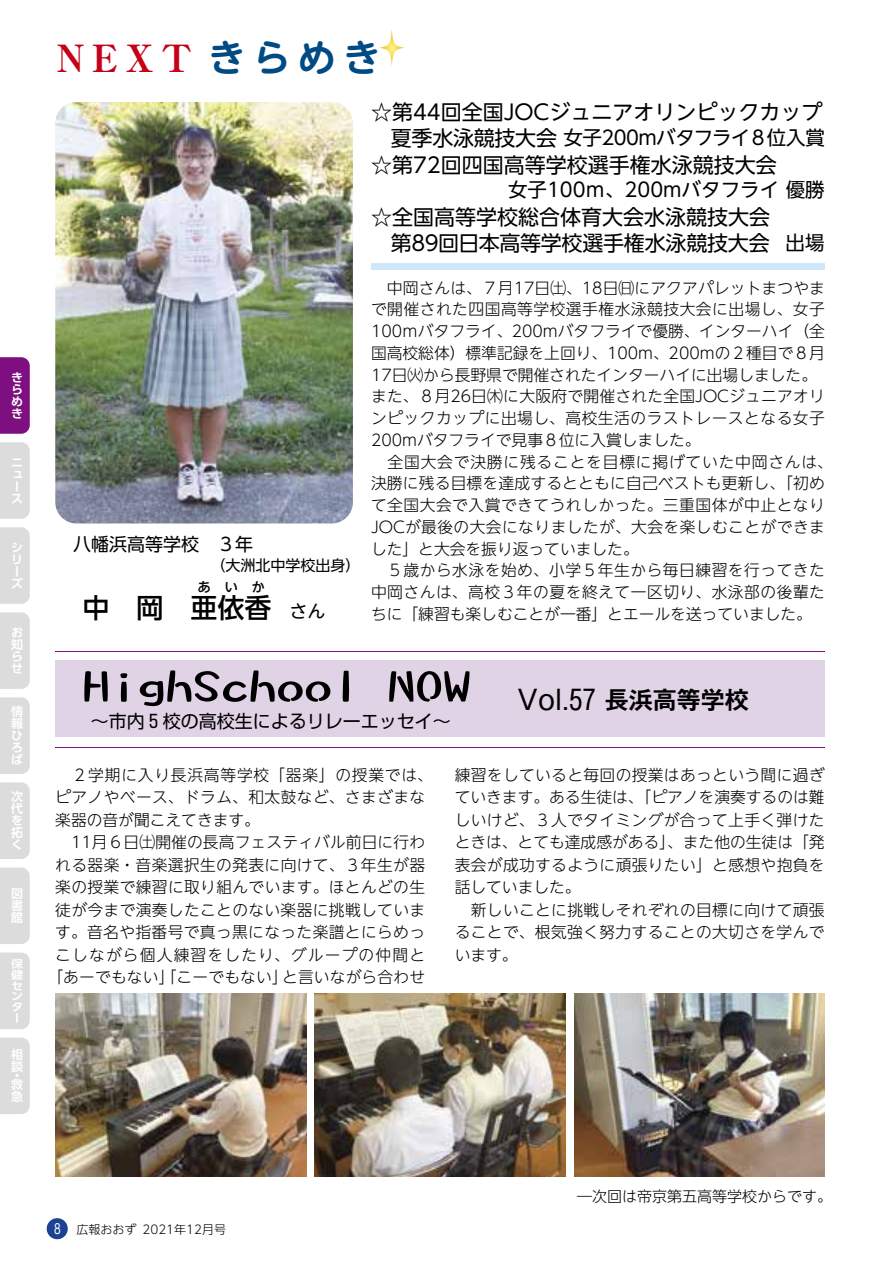
<style>
.page{position:relative;width:893px;height:1263px;background:#fff}
.page>*{position:absolute;margin:0;border:0;box-sizing:border-box;transform-origin:0 0}
.t1{font:700 expanded 37.5px "Ryumin Pr 5";color:#c50018}
.t2{font:27px "Gothic MB101 Pr 5";color:#000}
.t3{font:500 27px "UD Shin Go NT Pr 6 N";color:#000}
.t4{font:21px/25.5px "UD Shin Go NT Pr 6 N";color:#000}
.t5{font:19.5px "UD Shin Go NT Pr 6 N";letter-spacing:-.03em;color:#000}
.t6{font:19.5px "UD Shin Go NT Pr 6 N";letter-spacing:-.005em;color:#000}
.t7{font:18px "Shin Go Pr 5";color:#000}
.t8{font:18px "UD Shin Go NT Pr 6 N";color:#000}
.t9{font:300 15.75px/21.8px "UD Shin Go NT Pr 6 N";letter-spacing:.02em;color:#000}
.t10{font:300 15.75px "UD Shin Go NT Pr 6 N";letter-spacing:.05em;color:#000}
.t11{font:300 15.75px "UD Shin Go NT Pr 6 N";letter-spacing:.075em;color:#000}
.t12{font:300 15.75px "UD Shin Go NT Pr 6 N";color:#000}
.t13{font:300 15px "UD Shin Go NT Pr 6 N";color:#000}
.t14{font:15px "UD Shin Go NT Pr 6 N";color:#000}
.t15{font:500 13.5px "UD Shin Go NT Pr 6 N";color:#000}
.t16{font:700 12px/12px "UD Shin Go Pr 6 N De";color:#fff;text-align:justify}
.t17{font:300 12px "UD Shin Go NT Pr 6 N";color:#000}
.t18{font:700 10.8px/10.8px "UD Shin Go Pr 6 N De";color:#fff;text-align:justify;scale:1.11 1}
.s1{font-family:"UD Shin M Go Pr 6 N De";font-stretch:normal;color:#004b83}
.s2{font-size:21px}
.s3{font-size:19.5px}
.s4{font-family:"Gothic MB101 Pr 5 De";font-weight:700;font-size:24px}
.s5{font-family:"Shin M Go Pro";font-weight:400;font-size:13.5px;color:#fff}
</style>
<div class="page">
<div style="left:371px;top:263px;width:454px;height:6px;background:#d0e7f9"></div>
<svg style="left:379px;top:30px;width:25px;height:36px"></svg>
<img style="left:55px;top:102px;width:298px;height:421px">
<div style="left:55px;top:660px;width:770px;height:77px;background:#e1d3e6"></div>
<hr style="left:55px;top:747px;width:770px;height:1px;background:#7d0f80">
<hr style="left:55px;top:651px;width:770px;height:1px;background:#7d0f80">
<svg style="left:84px;top:670px;width:385px;height:36px"></svg>
<img style="left:55px;top:993px;width:251px;height:184px">
<img style="left:315px;top:993px;width:251px;height:184px">
<img style="left:574px;top:993px;width:251px;height:184px">
<div style="left:47px;top:1218px;width:21px;height:21px;background:#1d4294;border-radius:50%"></div>
<div style="left:0;top:1037px;width:30px;height:77px;background:#dcdcdc"></div>
<div style="left:0;top:952px;width:30px;height:77px;background:#dcdcdc"></div>
<div style="left:0;top:867px;width:30px;height:77px;background:#dcdcdc"></div>
<div style="left:0;top:782px;width:30px;height:77px;background:#dcdcdc"></div>
<div style="left:0;top:697px;width:30px;height:77px;background:#dcdcdc"></div>
<div style="left:0;top:612px;width:30px;height:77px;background:#dcdcdc"></div>
<div style="left:0;top:527px;width:30px;height:77px;background:#dcdcdc"></div>
<div style="left:0;top:442px;width:30px;height:77px;background:#dcdcdc"></div>
<div style="left:0;top:357px;width:30px;height:77px;background:#7d0f80"></div>
<p class="t16" style="left:11px;top:371px;width:13px">きらめき</p>
<p class="t16" style="left:11px;top:456px;width:13px;text-align:left">ニュース</p>
<p class="t16" style="left:11px;top:541px;width:14px;text-align:left">シリーズ</p>
<p class="t16" style="left:11px;top:626px;width:13px">お知らせ</p>
<p class="t16" style="left:11px;top:705px;width:14px">情報ひろば</p>
<p class="t16" style="left:11px;top:790px;width:13px">次代を拓く</p>
<p class="t16" style="left:11px;top:887px;width:13px">図書館</p>
<p class="t18" style="left:11px;top:958px;width:12px">保健センター</p>
<p class="t16" style="left:11px;top:1048px;width:13px">相談</p>
<p class="t16" style="left:11px;top:1071px;width:13px;line-height:9px">・救</p>
<p class="t16" style="left:11px;top:1090px;width:13px">急</p>
<h1 class="t1" style="left:56px;top:28px;width:326px">NEXT <span class="s1">きらめき</span></h1>
<p class="t8" style="left:73px;top:530px;width:182px">八幡浜高等学校　３年</p>
<p class="t14" style="left:210px;top:553px;width:151px">（大洲北中学校出身）</p>
<p class="t15" style="left:197px;top:576px;width:15px">あ</p>
<p class="t15" style="left:224px;top:576px;width:15px">い</p>
<p class="t15" style="left:251px;top:576px;width:15px">か</p>
<h2 class="t3" style="left:83px;top:585px;width:191px">中　岡　亜依香</h2>
<p class="t8" style="left:272px;top:596px;width:55px">　さん</p>
<h3 class="t4" style="left:371px;top:99px;width:453px">☆第44回全国JOCジュニアオリンピックカップ</h3>
<p class="t5" style="left:391px;top:122px;width:435px"><span class="s2">夏季水泳競技大会</span> 女子200mバタフライ８位入賞</p>
<h3 class="t4" style="left:371px;top:152px;width:407px">☆第72回四国高等学校選手権水泳競技大会</h3>
<p class="t6" style="left:508px;top:174px;width:318px">女子100ｍ、200mバタフライ 優勝</p>
<h3 class="t4" style="left:391px;top:204px;width:435px;text-indent:-20px">☆全国高等学校総合体育大会水泳競技大会<br>第89回日本高等学校選手権水泳競技大会 <span class="s3">出場</span></h3>
<p class="t9" style="left:371px;top:276px;width:463px">　中岡さんは、７月17日㈯、18日㈰にアクアパレットまつやまで開催された四国高等学校選手権水泳競技大会に出場し、女子<br>100ｍバタフライ、200mバタフライで優勝、インターハイ（全国高校総体）標準記録を上回り、100m、200mの２種目で８月<br>17日㈫から長野県で開催されたインターハイに出場しました。また、８月26日㈭に大阪府で開催された全国JOCジュニアオリンピックカップに出場し、高校生活のラストレースとなる女子<br>200mバタフライで見事８位に入賞しました。<br>　全国大会で決勝に残ることを目標に掲げていた中岡さんは、決勝に残る目標を達成するとともに自己ベストも更新し、「初めて全国大会で入賞できてうれしかった。三重国体が中止となり<br>JOCが最後の大会になりましたが、大会を楽しむことができました」と大会を振り返っていました。<br>　５歳から水泳を始め、小学５年生から毎日練習を行ってきた中岡さんは、高校３年の夏を終えて一区切り、水泳部の後輩たちに「練習も楽しむことが一番」とエールを送っていました。</p>
<p class="t7" style="left:91px;top:706px;width:361px">～市内 5 校の高校生によるリレーエッセイ～</p>
<h2 class="t2" style="left:518px;top:677px;width:233px">Vol.57 <span class="s4">長浜高等学校</span></h2>
<p class="t10" style="left:55px;top:762px;width:379px">　２学期に入り長浜高等学校「器楽」の授業では、</p>
<p class="t9" style="left:55px;top:786px;width:372px">ピアノやベース、ドラム、和太鼓など、さまざまな</p>
<p class="t12" style="left:55px;top:807px;width:206px">楽器の音が聞こえてきます。</p>
<p class="t9" style="left:55px;top:831px;width:371px">　11月６日㈯開催の長高フェスティバル前日に行わ</p>
<p class="t9" style="left:55px;top:853px;width:371px">れる器楽・音楽選択生の発表に向けて、３年生が器</p>
<p class="t9" style="left:55px;top:876px;width:371px">楽の授業で練習に取り組んでいます。ほとんどの生</p>
<p class="t9" style="left:55px;top:898px;width:371px">徒が今まで演奏したことのない楽器に挑戦していま</p>
<p class="t9" style="left:55px;top:921px;width:371px">す。音名や指番号で真っ黒になった楽譜とにらめっ</p>
<p class="t11" style="left:55px;top:942px;width:371px">こしながら個人練習をしたり、グループの仲間と</p>
<p class="t9" style="left:47px;top:966px;width:379px">「あーでもない」「こーでもない」と言いながら合わせ</p>
<p class="t9" style="left:455px;top:763px;width:371px;line-height:22.5px">練習をしていると毎回の授業はあっという間に過ぎていきます。ある生徒は、「ピアノを演奏するのは難しいけど、３人でタイミングが合って上手く弾けたときは、とても達成感がある」、また他の生徒は「発表会が成功するように頑張りたい」と感想や抱負を話していました。<br>　新しいことに挑戦しそれぞれの目標に向けて頑張ることで、根気強く努力することの大切さを学んでいます。</p>
<p class="t17" style="left:54px;top:1219px;width:173px"><span class="s5">8</span> 広報おおず 2021年12月号</p>
<p class="t13" style="left:577px;top:1184px;width:257px">―次回は帝京第五高等学校からです。</p>
</div>
